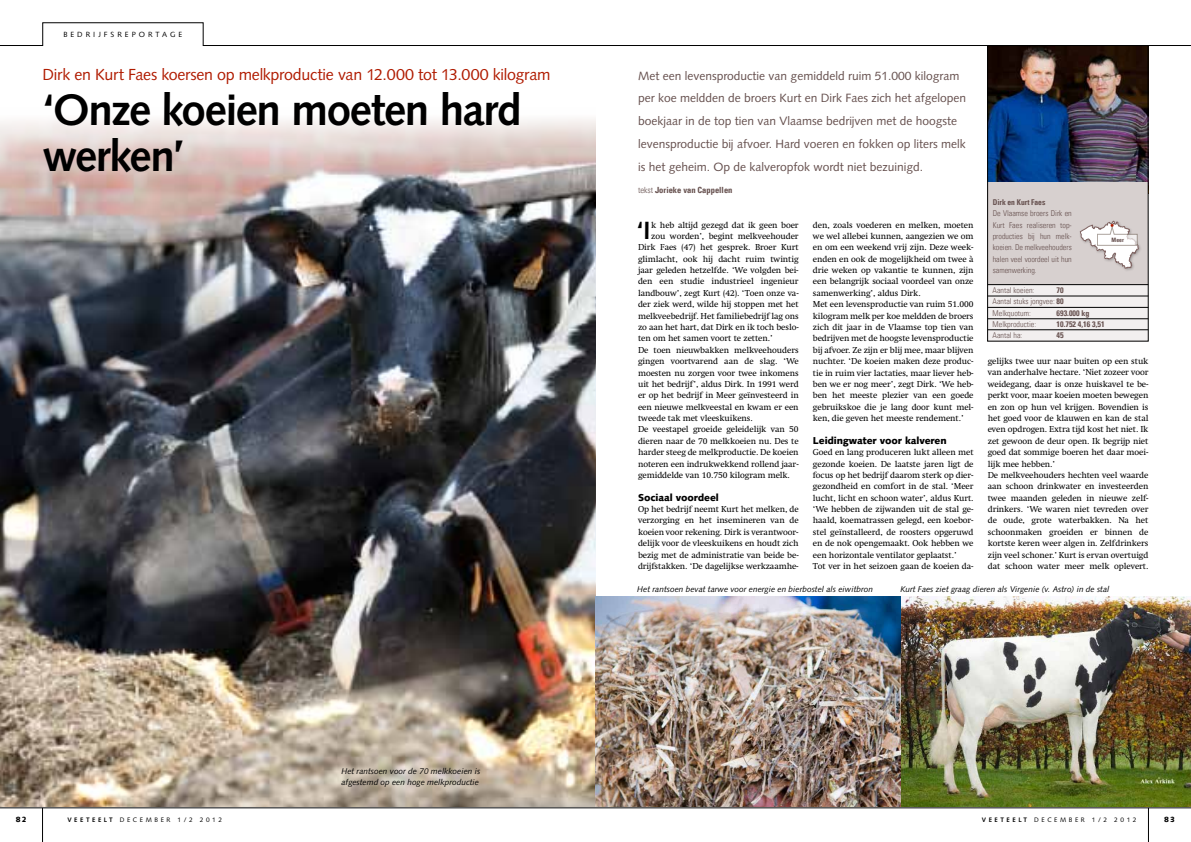
<style>
.page{position:relative;width:1191px;height:842px;background:#fff}
.page>*{position:absolute;margin:0;border:0;box-sizing:border-box;transform-origin:0 0}
.t1{font:700 44px/45.5px "Syntax LT Pro";letter-spacing:-.03em;color:#000}
.t2{font:700 24.9px "Syntax LT Pro";color:#000}
.t3{font:16px "Syntax LT Pro";letter-spacing:-.015em;color:#b01b00}
.t4{font:12px/22.8px "Syntax LT Pro";color:#654f4d}
.t5{font:900 10px "Syntax LT Pro";letter-spacing:-.01em;color:#000}
.t6{font:8.8px/11.4px "Swift LT Pro";letter-spacing:-.01em;color:#000}
.t7{font:8.5px "Univers Com 67 Bold Cond";color:#654f4d}
.t8{font:italic 8.3px/11.4px "Syntax LT Pro";color:#000}
.t9{font:8px/11.4px "Univers Com 47 Light Cond";color:#654f4d;text-align:justify}
.t10{font:8px "Univers Com 67 Bold Cond";color:#654f4d}
.t11{font:8px "Univers Com 67 Bold Cond";color:#654f4d;scale:.95 1}
.t12{font:7.5px "Syntax LT Pro";letter-spacing:.4em;color:#000}
.t13{font:900 7.5px "Syntax LT Pro";color:#000}
.t14{font:6.5px "Syntax LT Pro";letter-spacing:.4em;color:#000}
.t15{font:6px "Univers Com 67 Bold Cond";color:#654f4d;scale:.95 1}
.s1{font-family:"Univers Com 47 Light Cond"}
.s2{font-family:"Univers Com 67 Bold Cond"}
.s3{font-weight:700}
</style>
<div class="page">
<img style="left:0;top:119px;width:595px;height:688px">
<img style="left:989px;top:47px;width:157px;height:135px">
<div style="left:987px;top:182px;width:161px;height:159px;background:#f2efef"></div>
<div style="left:987px;top:182px;width:161px;height:102px;background:#d7d0cf"></div>
<hr style="left:987px;top:284px;width:161px;height:1px;background:#000">
<hr style="left:987px;top:296px;width:161px;height:1px;background:#000">
<hr style="left:987px;top:307px;width:161px;height:1px;background:#000">
<hr style="left:987px;top:319px;width:161px;height:1px;background:#000">
<hr style="left:987px;top:330px;width:161px;height:1px;background:#000">
<div style="left:1078px;top:219px;width:64px;height:53px;background:#000;opacity:.33"></div>
<div style="left:987px;top:45px;width:161px;height:296px;border:1px solid #000"></div>
<svg style="left:1080px;top:221px;width:58px;height:47px"></svg>
<img style="left:595px;top:597px;width:596px;height:210px">
<svg style="left:0;top:22px;width:1191px;height:24px"></svg>
<svg style="left:0;top:807px;width:1191px;height:2px"></svg>
<hr style="left:42px;top:808px;width:1px;height:34px;background:#000">
<hr style="left:1148px;top:808px;width:1px;height:34px;background:#000">
<p class="t12" style="left:63px;top:30px;width:120px">BEDRIJFSREPORTAGE</p>
<h3 class="t3" style="left:43px;top:65px;width:509px">Dirk en Kurt Faes koersen op melkproductie van 12.000 tot 13.000 kilogram</h3>
<h1 class="t1" style="left:43px;top:87px;width:480px">‘Onze koeien moeten hard werken’</h1>
<p class="t8" style="left:341px;top:765px;width:140px">Het rantsoen voor de 70 melkkoeien is afgestemd op een hoge melkproductie</p>
<p class="t4" style="left:638px;top:64px;width:329px">Met een levensproductie van gemiddeld ruim 51.000 kilogram per koe meldden de broers Kurt en Dirk Faes zich het afgelopen boekjaar in de top tien van Vlaamse bedrijven met de hoogste levensproductie bij afvoer. Hard voeren en fokken op liters melk is het geheim. Op de kalveropfok wordt niet bezuinigd.</p>
<p class="t7" style="left:638px;top:185px;width:96px"><span class="s1">tekst</span> Jorieke van Cappellen</p>
<h2 class="t2" style="left:637px;top:216px;width:15px">‘I</h2>
<p class="t6" style="left:651px;top:219px;width:149px">k heb altijd gezegd dat ik geen boer</p>
<p class="t6" style="left:651px;top:230px;width:149px">zou worden’, begint melkveehouder</p>
<p class="t6" style="left:638px;top:242px;width:162px">Dirk Faes (47) het gesprek. Broer Kurt</p>
<p class="t6" style="left:638px;top:253px;width:162px">glimlacht, ook hij dacht ruim twintig</p>
<p class="t6" style="left:638px;top:264px;width:162px">jaar geleden hetzelfde. ‘We volgden bei-</p>
<p class="t6" style="left:638px;top:276px;width:162px">den een studie industrieel ingenieur</p>
<p class="t6" style="left:638px;top:287px;width:162px">landbouw’, zegt Kurt (42). ‘Toen onze va-</p>
<p class="t6" style="left:638px;top:299px;width:162px">der ziek werd, wilde hij stoppen met het</p>
<p class="t6" style="left:638px;top:310px;width:162px">melkveebedrijf. Het familiebedrijf lag ons</p>
<p class="t6" style="left:638px;top:321px;width:162px">zo aan het hart, dat Dirk en ik toch beslo-</p>
<p class="t6" style="left:638px;top:333px;width:136px">ten om het samen voort te zetten.’</p>
<p class="t6" style="left:638px;top:344px;width:162px">De toen nieuwbakken melkveehouders</p>
<p class="t6" style="left:638px;top:355px;width:162px">gingen voortvarend aan de slag. ‘We</p>
<p class="t6" style="left:638px;top:367px;width:162px">moesten nu zorgen voor twee inkomens</p>
<p class="t6" style="left:638px;top:378px;width:162px">uit het bedrijf’, aldus Dirk. In 1991 werd</p>
<p class="t6" style="left:638px;top:390px;width:162px">er op het bedrijf in Meer geïnvesteerd in</p>
<p class="t6" style="left:638px;top:401px;width:162px">een nieuwe melkveestal en kwam er een</p>
<p class="t6" style="left:638px;top:412px;width:116px">tweede tak met vleeskuikens.</p>
<p class="t6" style="left:638px;top:424px;width:162px">De veestapel groeide geleidelijk van 50</p>
<p class="t6" style="left:638px;top:435px;width:162px">dieren naar de 70 melkkoeien nu. Des te</p>
<p class="t6" style="left:638px;top:446px;width:162px">harder steeg de melkproductie. De koeien</p>
<p class="t6" style="left:638px;top:458px;width:162px">noteren een indrukwekkend rollend jaar-</p>
<p class="t6" style="left:638px;top:469px;width:153px">gemiddelde van 10.750 kilogram melk.</p>
<p class="t5" style="left:638px;top:491px;width:82px">Sociaal voordeel</p>
<p class="t6" style="left:638px;top:503px;width:162px;text-align:justify">Op het bedrijf neemt Kurt het melken, de verzorging en het insemineren van de koeien voor rekening. Dirk is verantwoor&shy;delijk voor de vleeskuikens en houdt zich bezig met de administratie van beide be&shy;drijfstakken. ‘De dagelijkse werkzaamhe-</p>
<p class="t6" style="left:813px;top:219px;width:162px">den, zoals voederen en melken, moeten we wel allebei kunnen, aangezien we om en om een weekend vrij zijn. Deze week&shy;enden en ook de mogelijkheid om twee à drie weken op vakantie te kunnen, zijn een belangrijk sociaal voordeel van onze samenwerking’, aldus Dirk.<br>Met een levensproductie van ruim 51.000 kilogram melk per koe meldden de broers zich dit jaar in de Vlaamse top tien van bedrijven met de hoogste levensproductie bij afvoer. Ze zijn er blij mee, maar blijven nuchter. ‘De koeien maken deze produc&shy;tie in ruim vier lactaties, maar liever heb&shy;ben we er nog meer’, zegt Dirk. ‘We heb&shy;ben het meeste plezier van een goede gebruikskoe die je lang door kunt mel&shy;ken, die geven het meeste rendement.’</p>
<p class="t5" style="left:813px;top:434px;width:135px">Leidingwater voor kalveren</p>
<p class="t6" style="left:813px;top:446px;width:162px">Goed en lang produceren lukt alleen met gezonde koeien. De laatste jaren ligt de focus op het bedrijf daarom sterk op dier&shy;gezondheid en comfort in de stal. ‘Meer lucht, licht en schoon water’, aldus Kurt. ‘We hebben de zijwanden uit de stal ge&shy;haald, koematrassen gelegd, een koebor&shy;stel geïnstalleerd, de roosters opgeruwd en de nok opengemaakt. Ook hebben we een horizontale ventilator geplaatst.’<br>Tot ver in het seizoen gaan de koeien da-</p>
<p class="t11" style="left:992px;top:197px;width:57px">Dirk en Kurt Faes</p>
<p class="t9" style="left:992px;top:208px;width:81px">De Vlaamse broers Dirk en Kurt Faes realiseren top&shy;producties bij hun melk&shy;koeien. De melkveehouders halen veel voordeel uit hun samenwerking.</p>
<p class="t9" style="left:992px;top:284px;width:43px">Aantal koeien:</p>
<p class="t10" style="left:1056px;top:285px;width:9px">70</p>
<p class="t9" style="left:992px;top:296px;width:73px">Aantal stuks jongvee: <span class="s2">80<br></span>Melkquotum:</p>
<p class="t10" style="left:1056px;top:308px;width:34px">693.000 kg</p>
<p class="t9" style="left:992px;top:318px;width:45px">Melkproductie:</p>
<p class="t10" style="left:1056px;top:319px;width:49px">10.752 4,16 3,51</p>
<p class="t9" style="left:992px;top:330px;width:31px">Aantal ha:</p>
<p class="t10" style="left:1056px;top:331px;width:9px">45</p>
<p class="t15" style="left:1111px;top:236px;width:14px">Meer</p>
<p class="t6" style="left:987px;top:355px;width:162px">gelijks twee uur naar buiten op een stuk van anderhalve hectare. ‘Niet zozeer voor weidegang, daar is onze huiskavel te be&shy;perkt voor, maar koeien moeten bewegen en zon op hun vel krijgen. Bovendien is het goed voor de klauwen en kan de stal even opdrogen. Extra tijd kost het niet. Ik zet gewoon de deur open. Ik begrijp niet goed dat sommige boeren het daar moei&shy;lijk mee hebben.’<br>De melkveehouders hechten veel waarde aan schoon drinkwater en investeerden twee maanden geleden in nieuwe zelf&shy;drinkers. ‘We waren niet tevreden over de oude, grote waterbakken. Na het schoonmaken groeiden er binnen de kortste keren weer algen in. Zelfdrinkers zijn veel schoner.’ Kurt is ervan overtuigd dat schoon water meer melk oplevert.</p>
<p class="t8" style="left:637px;top:583px;width:237px">Het rantsoen bevat tarwe voor energie en bierbostel als eiwitbron</p>
<p class="t8" style="left:900px;top:583px;width:211px">Kurt Faes ziet graag dieren als Virgenie (v. Astro) in de stal</p>
<p class="t13" style="left:16px;top:815px;width:12px">82</p>
<p class="t14" style="left:67px;top:815px;width:156px"><span class="s3">VEETEELT</span> DECEMBER 1/2 2012</p>
<p class="t14" style="left:981px;top:815px;width:156px"><span class="s3">VEETEELT</span> DECEMBER 1/2 2012</p>
<p class="t13" style="left:1164px;top:815px;width:12px">83</p>
</div>
